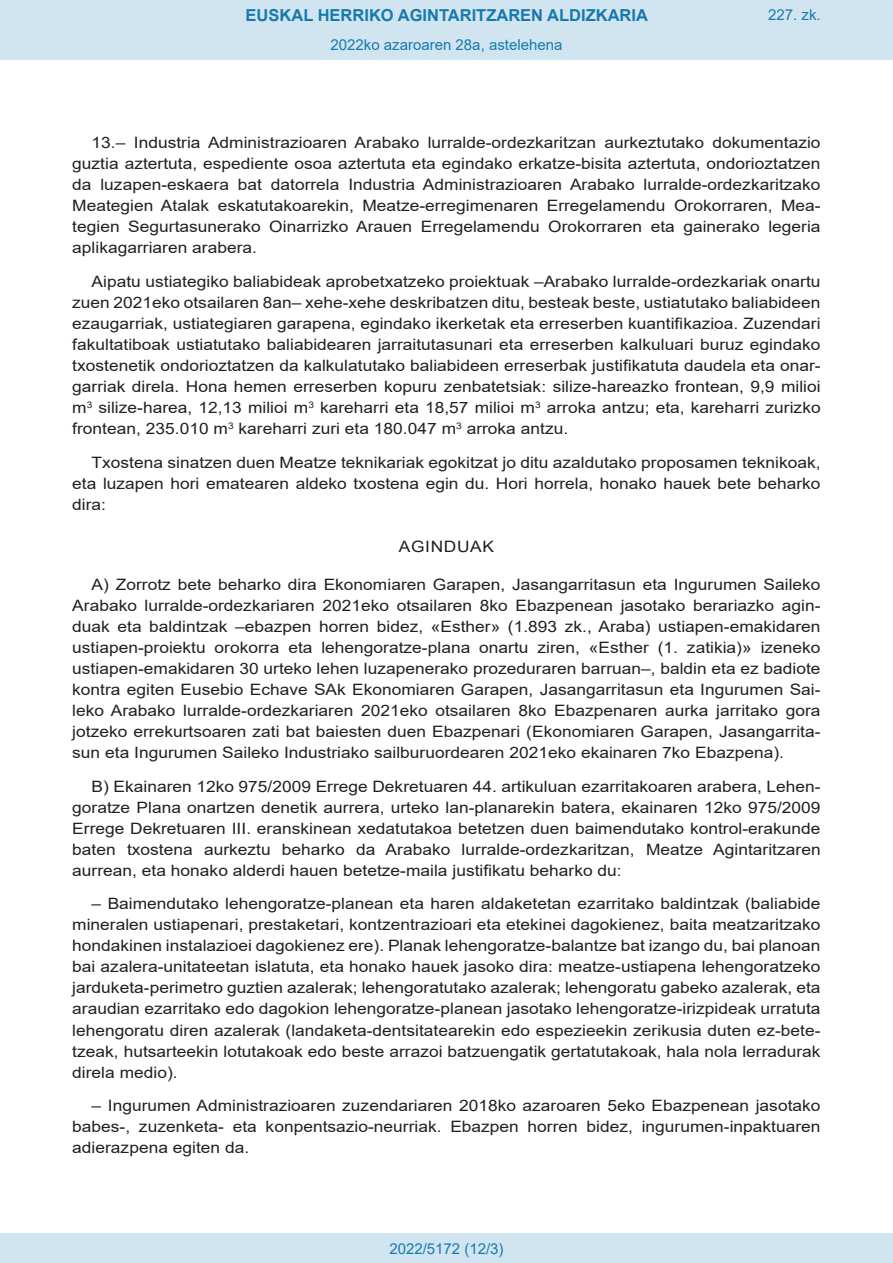
<style>
.page{position:relative;width:893px;height:1263px;background:#fff}
.page>*{position:absolute;margin:0;border:0;box-sizing:border-box;transform-origin:0 0}
.t1{font:700 16.5px "Arial";color:#1879ad}
.BOPVDetalle{font:15.6px/21px "Arial";color:#231f20;text-align:justify;scale:1.11 1}
.BOPVClave{font:15.6px "Arial";letter-spacing:.035em;color:#231f20;scale:1.11 1}
.Paginacion_Centro{font:15px "Arial";color:#1879ad}
</style>
<div class="page">
<div style="left:0;top:0;width:893px;height:60px;background:#d0e5f0"></div>
<div style="left:0;top:1233px;width:893px;height:30px;background:#d0e5f0"></div>
<p class="t1" style="left:246px;top:3px;width:404px">EUSKAL HERRIKO AGINTARITZAREN ALDIZKARIA</p>
<p class="Paginacion_Centro" style="left:331px;top:35px;width:233px">2022ko azaroaren 28a, astelehena</p>
<p class="Paginacion_Centro" style="left:768px;top:5px;width:54px">227. zk.</p>
<p class="BOPVDetalle" style="left:72px;top:132px;width:676px;text-indent:19px">13.– Industria Administrazioaren Arabako lurralde-ordezkaritzan aurkeztutako dokumentazio guztia aztertuta, espediente osoa aztertuta eta egindako erkatze-bisita aztertuta, ondorioztatzen da luzapen-eskaera bat datorrela Industria Administrazioaren Arabako lurralde-ordezkaritzako Meategien Atalak eskatutakoarekin, Meatze-erregimenaren Erregelamendu Orokorraren, Mea&shy;tegien Segurtasunerako Oinarrizko Arauen Erregelamendu Orokorraren eta gainerako legeria aplikagarriaren arabera.</p>
<p class="BOPVDetalle" style="left:72px;top:271px;width:676px;text-indent:19px">Aipatu ustiategiko baliabideak aprobetxatzeko proiektuak –Arabako lurralde-ordezkariak onartu zuen 2021eko otsailaren 8an– xehe-xehe deskribatzen ditu, besteak beste, ustiatutako baliabideen ezaugarriak, ustiategiaren garapena, egindako ikerketak eta erreserben kuantifikazioa. Zuzendari fakultatiboak ustiatutako baliabidearen jarraitutasunari eta erreserben kalkuluari buruz egindako txostenetik ondorioztatzen da kalkulatutako baliabideen erreserbak justifikatuta daudela eta onar&shy;garriak direla. Hona hemen erreserben kopuru zenbatetsiak: silize-hareazko frontean, 9,9 milioi m<sup>3</sup> silize-harea, 12,13 milioi m<sup>3</sup> kareharri eta 18,57 milioi m<sup>3</sup> arroka antzu; eta, kareharri zurizko frontean, 235.010 m<sup>3</sup> kareharri zuri eta 180.047 m<sup>3</sup> arroka antzu.</p>
<p class="BOPVDetalle" style="left:72px;top:452px;width:676px;text-indent:19px">Txostena sinatzen duen Meatze teknikariak egokitzat jo ditu azaldutako proposamen teknikoak, eta luzapen hori ematearen aldeko txostena egin du. Hori horrela, honako hauek bete beharko dira:</p>
<p class="BOPVClave" style="left:399px;top:536px;width:87px">AGINDUAK</p>
<p class="BOPVDetalle" style="left:72px;top:574px;width:676px;text-indent:19px">A) Zorrotz bete beharko dira Ekonomiaren Garapen, Jasangarritasun eta Ingurumen Saileko Arabako lurralde-ordezkariaren 2021eko otsailaren 8ko Ebazpenean jasotako berariazko agin&shy;duak eta baldintzak –ebazpen horren bidez, «Esther» (1.893 zk., Araba) ustiapen-emakidaren ustiapen-proiektu orokorra eta lehengoratze-plana onartu ziren, «Esther (1. zatikia)» izeneko ustiapen-emakidaren 30 urteko lehen luzapenerako prozeduraren barruan–, baldin eta ez badiote kontra egiten Eusebio Echave SAk Ekonomiaren Garapen, Jasangarritasun eta Ingurumen Sai&shy;leko Arabako lurralde-ordezkariaren 2021eko otsailaren 8ko Ebazpenaren aurka jarritako gora jotzeko errekurtsoaren zati bat baiesten duen Ebazpenari (Ekonomiaren Garapen, Jasangarrita&shy;sun eta Ingurumen Saileko Industriako sailburuordearen 2021eko ekainaren 7ko Ebazpena).</p>
<p class="BOPVDetalle" style="left:72px;top:776px;width:676px;text-indent:19px">B) Ekainaren 12ko 975/2009 Errege Dekretuaren 44. artikuluan ezarritakoaren arabera, Lehen&shy;goratze Plana onartzen denetik aurrera, urteko lan-planarekin batera, ekainaren 12ko 975/2009<br>Errege Dekretuaren III. eranskinean xedatutakoa betetzen duen baimendutako kontrol-erakunde baten txostena aurkeztu beharko da Arabako lurralde-ordezkaritzan, Meatze Agintaritzaren aurrean, eta honako alderdi hauen betetze-maila justifikatu beharko du:</p>
<p class="BOPVDetalle" style="left:72px;top:893px;width:676px;text-indent:19px">– Baimendutako lehengoratze-planean eta haren aldaketetan ezarritako baldintzak (baliabide mineralen ustiapenari, prestaketari, kontzentrazioari eta etekinei dagokienez, baita meatzaritzako hondakinen instalazioei dagokienez ere). Planak lehengoratze-balantze bat izango du, bai planoan bai azalera-unitateetan islatuta, eta honako hauek jasoko dira: meatze-ustiapena lehengoratzeko jarduketa-perimetro guztien azalerak; lehengoratutako azalerak; lehengoratu gabeko azalerak, eta araudian ezarritako edo dagokion lehengoratze-planean jasotako lehengoratze-irizpideak urratuta lehengoratu diren azalerak (landaketa-dentsitatearekin edo espezieekin zerikusia duten ez-bete&shy;tzeak, hutsarteekin lotutakoak edo beste arrazoi batzuengatik gertatutakoak, hala nola lerradurak direla medio).</p>
<p class="BOPVDetalle" style="left:72px;top:1095px;width:676px;text-indent:19px">– Ingurumen Administrazioaren zuzendariaren 2018ko azaroaren 5eko Ebazpenean jasotako babes-, zuzenketa- eta konpentsazio-neurriak. Ebazpen horren bidez, ingurumen-inpaktuaren adierazpena egiten da.</p>
<p class="Paginacion_Centro" style="left:389px;top:1238px;width:116px">2022/5172 (12/3)</p>
</div>
